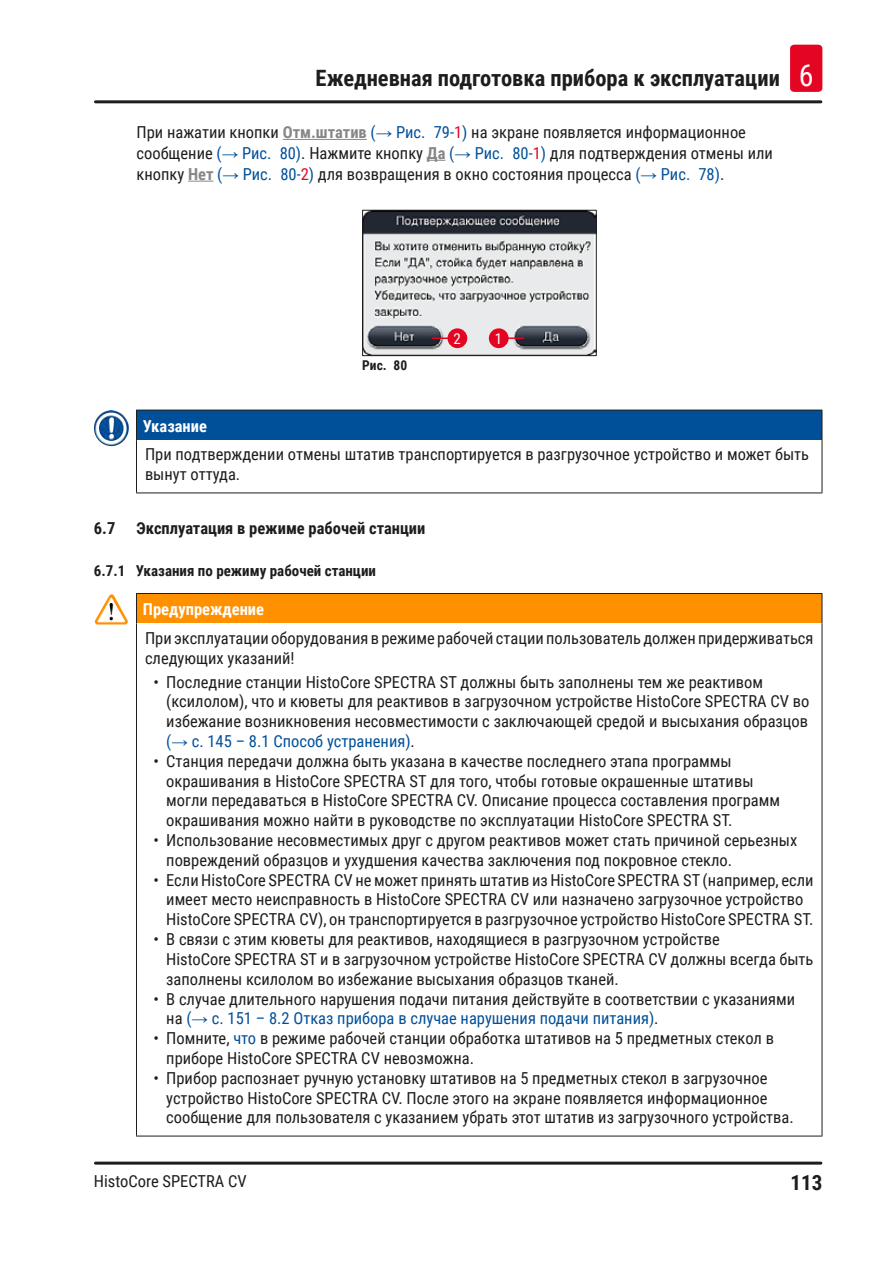
<style>
.page{position:relative;width:893px;height:1263px;background:#fff}
.page>*{position:absolute;margin:0;border:0;box-sizing:border-box;transform-origin:0 0}
.t1{font:700 22.5px "Roboto Condensed";color:#1d1d1b}
.t2{font:700 21px "Roboto Condensed";color:#1d1d1b}
.Description_text{font:16.5px/19.8px "Roboto Condensed";color:#1d1d1b}
.Source_of_danger{font:16.5px/19.8px "Roboto Condensed";color:#1d1d1b}
.t3{font:700 16.5px "Roboto Condensed";color:#1d1d1b}
.Signalword__no_use_a{font:700 16.5px "Roboto Condensed";color:#fff}
.t4{font:700 15px "Roboto Condensed";color:#1d1d1b}
.t5{font:15px "Roboto Condensed";color:#fff}
.t6{font:700 13.5px "Roboto Condensed";color:#1d1d1b}
.s1{font-weight:400;font-size:30px;color:#fff}
.s2{font-weight:700;color:#878787}
.s3{color:#005099}
.s4{font-family:"Arial";color:#005099}
.s5{color:#e40522}
</style>
<div class="page">
<hr style="left:95px;top:100px;width:726px;height:3px;background:#1d1d1b">
<hr style="left:95px;top:1161px;width:726px;height:3px;background:#1d1d1b">
<div style="left:790px;top:45px;width:32px;height:47px;background:#e40522;border-radius:4px"></div>
<hr style="left:283px;top:139px;width:84px;height:1px;background:#878787">
<svg style="left:427px;top:160px;width:18px;height:1px"></svg>
<svg style="left:188px;top:181px;width:25px;height:1px"></svg>
<img style="left:364px;top:212px;width:231px;height:142px">
<svg style="left:509px;top:337px;width:15px;height:2px"></svg>
<svg style="left:432px;top:337px;width:15px;height:2px"></svg>
<div style="left:489px;top:328px;width:20px;height:20px;background:#e40522;border-radius:50%"></div>
<div style="left:447px;top:328px;width:20px;height:20px;background:#e40522;border-radius:50%"></div>
<div style="left:362px;top:210px;width:235px;height:146px;border:1px solid #1d1d1b"></div>
<div style="left:136px;top:410px;width:686px;height:30px;background:#005099"></div>
<hr style="left:136px;top:410px;width:1px;height:30px;background:#1d1d1b">
<hr style="left:136px;top:440px;width:1px;height:53px;background:#1d1d1b">
<hr style="left:822px;top:440px;width:1px;height:53px;background:#1d1d1b">
<hr style="left:136px;top:493px;width:686px;height:1px;background:#1d1d1b">
<hr style="left:136px;top:410px;width:686px;height:1px;background:#1d1d1b">
<hr style="left:822px;top:410px;width:1px;height:30px;background:#1d1d1b">
<img style="left:94px;top:410px;width:26px;height:36px">
<div style="left:136px;top:593px;width:686px;height:30px;background:#ff9000"></div>
<svg style="left:136px;top:594px;width:1px;height:29px"></svg>
<hr style="left:136px;top:623px;width:1px;height:513px;background:#1d1d1b">
<hr style="left:822px;top:623px;width:1px;height:513px;background:#1d1d1b">
<hr style="left:136px;top:1136px;width:686px;height:1px;background:#1d1d1b">
<hr style="left:136px;top:593px;width:686px;height:1px;background:#1d1d1b">
<svg style="left:822px;top:594px;width:1px;height:29px"></svg>
<img style="left:97px;top:594px;width:14px;height:23px">
<h1 class="t1" style="left:316px;top:63px;width:499px">Ежедневная подготовка прибора к эксплуатации <span class="s1">6</span></h1>
<p class="Description_text" style="left:136px;top:121px;width:638px;line-height:20.9px">При нажатии кнопки <span class="s2">Отм.штатив</span> <span class="s3">(</span><span class="s4">→</span> <span class="s3">Рис. 79‑</span><span class="s5">1</span><span class="s3">)</span> на экране появляется информационное сообщение <span class="s3">(</span><span class="s4">→</span> <span class="s3">Рис. 80)</span>. Нажмите кнопку <span class="s2">Да</span> <span class="s3">(</span><span class="s4">→</span> <span class="s3">Рис. 80‑</span><span class="s5">1</span><span class="s3">)</span> для подтверждения отмены или кнопку <span class="s2">Нет</span> <span class="s3">(</span><span class="s4">→</span> <span class="s3">Рис. 80‑</span><span class="s5">2</span><span class="s3">)</span> для возвращения в окно состояния процесса <span class="s3">(</span><span class="s4">→</span> <span class="s3">Рис. 78)</span>.</p>
<p class="t6" style="left:362px;top:356px;width:46px">Рис. 80</p>
<p class="t5" style="left:454px;top:328px;width:9px">2</p>
<p class="t5" style="left:495px;top:328px;width:9px">1</p>
<p class="Signalword__no_use_a" style="left:143px;top:414px;width:66px">Указание</p>
<p class="Source_of_danger" style="left:145px;top:444px;width:666px">При подтверждении отмены штатив транспортируется в разгрузочное устройство и может быть вынут оттуда.</p>
<p class="t3" style="left:94px;top:517px;width:23px">6.7</p>
<p class="t3" style="left:136px;top:517px;width:290px">Эксплуатация в режиме рабочей станции</p>
<p class="t4" style="left:94px;top:560px;width:284px">6.7.1 Указания по режиму рабочей станции</p>
<p class="Signalword__no_use_a" style="left:143px;top:598px;width:123px">Предупреждение</p>
<p class="Source_of_danger" style="left:145px;top:627px;width:670px">При эксплуатации оборудования в режиме рабочей стации пользователь должен придерживаться следующих указаний!</p>
<p class="Description_text" style="left:166px;top:671px;width:645px;text-indent:-13px">• Последние станции HistoCore SPECTRA ST должны быть заполнены тем же реактивом (ксилолом), что и кюветы для реактивов в загрузочном устройстве HistoCore SPECTRA CV во избежание возникновения несовместимости с заключающей средой и высыхания образцов <span class="s3">(</span><span class="s4">→</span> <span class="s3">с. 145 – 8.1 Способ устранения)</span>.</p>
<p class="Description_text" style="left:166px;top:750px;width:615px;text-indent:-13px">• Станция передачи должна быть указана в качестве последнего этапа программы окрашивания в HistoCore SPECTRA ST для того, чтобы готовые окрашенные штативы могли передаваться в HistoCore SPECTRA CV. Описание процесса составления программ окрашивания можно найти в руководстве по эксплуатации HistoCore SPECTRA ST.</p>
<p class="Description_text" style="left:166px;top:830px;width:633px;text-indent:-13px">• Использование несовместимых друг с другом реактивов может стать причиной серьезных повреждений образцов и ухудшения качества заключения под покровное стекло.</p>
<p class="Description_text" style="left:166px;top:869px;width:649px;text-indent:-13px">• Если HistoCore SPECTRA CV не может принять штатив из HistoCore SPECTRA ST (например, если имеет место неисправность в HistoCore SPECTRA CV или назначено загрузочное устройство<br>HistoCore SPECTRA CV), он транспортируется в разгрузочное устройство HistoCore SPECTRA ST.</p>
<p class="Description_text" style="left:166px;top:929px;width:649px;text-indent:-13px">• В связи с этим кюветы для реактивов, находящиеся в разгрузочном устройстве<br>HistoCore SPECTRA ST и в загрузочном устройстве HistoCore SPECTRA CV должны всегда быть заполнены ксилолом во избежание высыхания образцов тканей.</p>
<p class="Description_text" style="left:166px;top:988px;width:630px;text-indent:-13px">• В случае длительного нарушения подачи питания действуйте в соответствии с указаниями на <span class="s3">(</span><span class="s4">→</span> <span class="s3">с. 151 – 8.2 Отказ прибора в случае нарушения подачи питания)</span>.</p>
<p class="Description_text" style="left:166px;top:1028px;width:609px;text-indent:-13px">• Помните, <span class="s3">что</span> в режиме рабочей станции обработка штативов на 5 предметных стекол в приборе HistoCore SPECTRA CV невозможна.</p>
<p class="Description_text" style="left:166px;top:1067px;width:629px;text-indent:-13px">• Прибор распознает ручную установку штативов на 5 предметных стекол в загрузочное устройство HistoCore SPECTRA CV. После этого на экране появляется информационное сообщение для пользователя с указанием убрать этот штатив из загрузочного устройства.</p>
<p class="Description_text" style="left:94px;top:1170px;width:154px">HistoCore SPECTRA CV</p>
<p class="t2" style="left:790px;top:1168px;width:33px">113</p>
</div>
